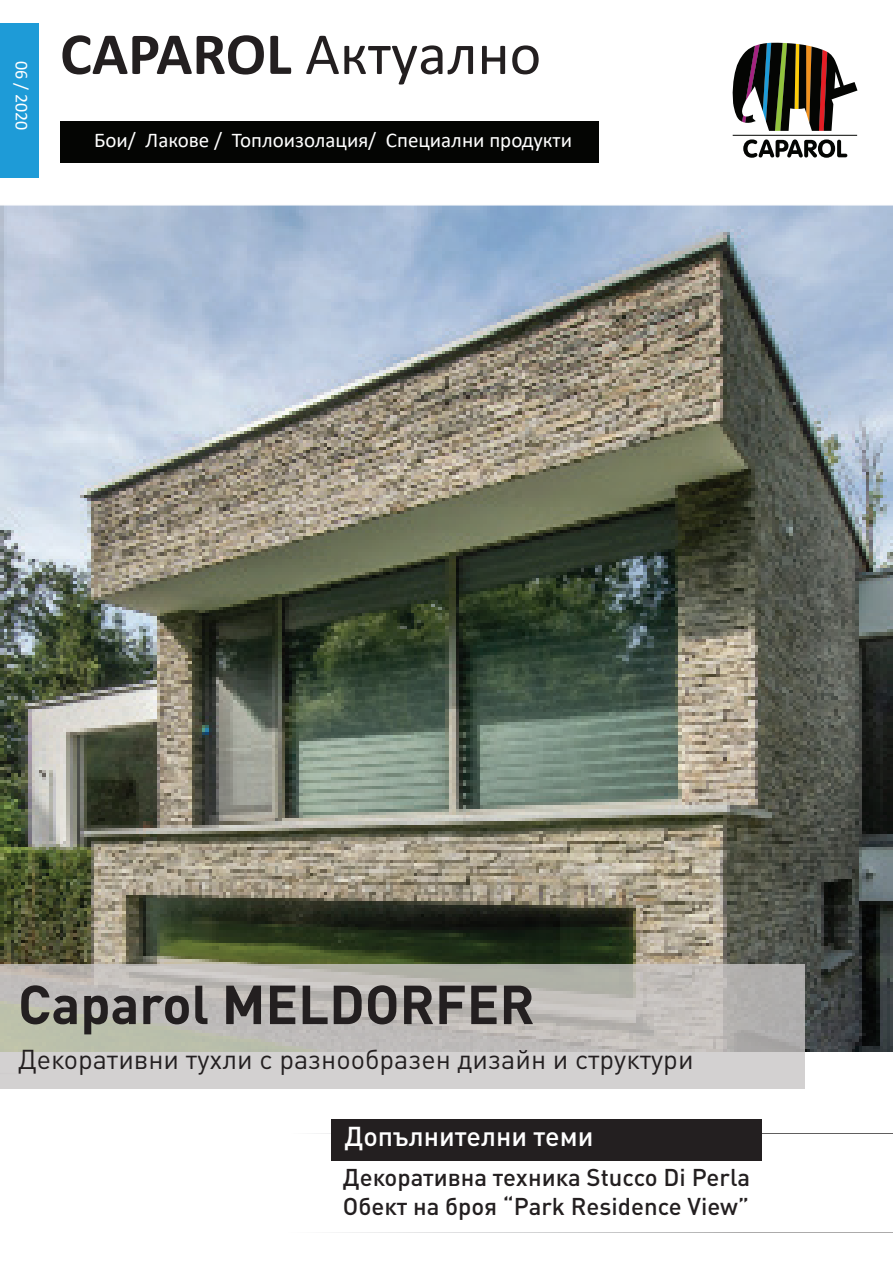
<style>
.page{position:relative;width:893px;height:1263px;background:#fff}
.page>*{position:absolute;margin:0;border:0;box-sizing:border-box;transform-origin:0 0}
.t1{font:60px "Calibri";color:#231f20}
.t2{font:700 54px "DIN Pro";color:#231f20}
.t3{font:27px "DIN Pro";color:#231f20}
.t4{font:500 27px "DIN Pro";color:#fff}
.t5{font:500 24px/28.8px "DIN Pro";color:#231f20}
.t6{font:21px "Calibri";color:#fff}
.t7{font:18px "Calibri";color:#fff}
.s1{font-weight:700}
</style>
<div class="page">
<img style="left:0;top:205px;width:893px;height:847px">
<div style="left:60px;top:121px;width:539px;height:41px;background:#040503"></div>
<svg style="left:743px;top:139px;width:104px;height:19px"></svg>
<hr style="left:733px;top:135px;width:124px;height:1px;background:#040503">
<svg style="left:733px;top:43px;width:124px;height:88px"></svg>
<div style="left:0;top:23px;width:38px;height:155px;background:#1e9bd7"></div>
<svg style="left:0;top:964px;width:805px;height:125px;background:#c3c1bd"></svg>
<div style="left:332px;top:1119px;width:430px;height:42px;background:#231f20"></div>
<p class="t7" style="left:34px;top:61px;width:71px;rotate:90deg">06 / 2020</p>
<h1 class="t1" style="left:60px;top:12px;width:483px"><span class="s1">CAPAROL</span> Актуално</h1>
<p class="t6" style="left:94px;top:126px;width:479px">Бои/ Лакове / Топлоизолация/ Специални продукти</p>
<h2 class="t2" style="left:18px;top:968px;width:518px">Caparol MELDORFER</h2>
<p class="t3" style="left:18px;top:1041px;width:677px">Декоративни тухли с разнообразен дизайн и структури</p>
<p class="t4" style="left:344px;top:1118px;width:251px">Допълнителни теми</p>
<p class="t5" style="left:343px;top:1162px;width:409px">Декоративна техника Stucco Di Perla<br>Обект на броя “Park Residence View”</p>
</div>
